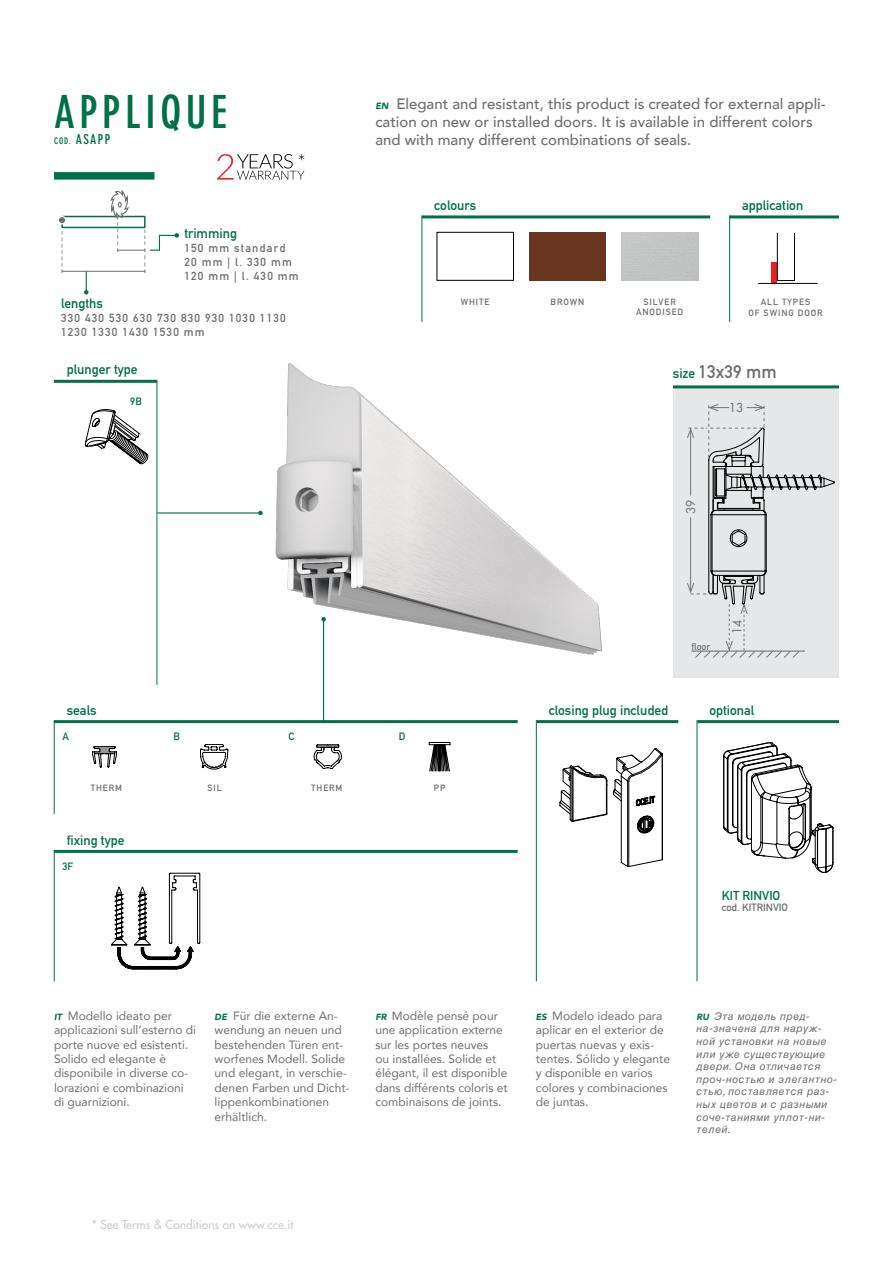
<style>
.page{position:relative;width:893px;height:1263px;background:#fff}
.page>*{position:absolute;margin:0;border:0;box-sizing:border-box;transform-origin:0 0}
.t1{font:700 condensed 45px "DIN Neuzeit Grotesk Std";letter-spacing:.1em;color:#007046}
.t2{font:18px "DIN Mittelschrift Std";color:#6d6e71}
.t3{font:500 15px/18px "Avenir";color:#6d6e71}
.t4{font:13.5px "DIN Mittelschrift Std";color:#007046}
.t5{font:700 condensed 13.5px "DIN Neuzeit Grotesk Std";letter-spacing:.1em;color:#007046}
.t6{font:12.75px "DIN Mittelschrift Std";color:#007046}
.t7{font:12px/14.4px "Avenir";color:#6d6e71}
.t8{font:500 12px "Futura Std";color:#cbcdce}
.t9{font:500 12px "Futura Std";color:#808285}
.t10{font:11.55px/13.8px "DIN Mittelschrift Std";letter-spacing:.1em;color:#6d6e71}
.t11{font:italic 10.5px/12.6px "Helvetica LT Std";letter-spacing:.05em;color:#6d6e71}
.t12{font:10.5px "DIN Mittelschrift Std";color:#6d6e71}
.t13{font:10.5px "DIN Mittelschrift Std";color:#007046}
.t14{font:9.75px "DIN Mittelschrift Std";letter-spacing:-.005em;color:#808285}
.t15{font:9px/10.5px "DIN Mittelschrift Std";letter-spacing:.1em;color:#6d6e71;text-align:center}
.s1{font-size:9px}
.s2{font-weight:900;font-style:italic;font-size:9px;color:#007046}
.s3{font-size:13.5px;color:#007046}
.s4{font-family:"Avenir";font-weight:900;font-size:9px;color:#007046}
</style>
<div class="page">
<div style="left:673px;top:388px;width:166px;height:290px;background:#e6e7e8"></div>
<img style="left:195px;top:363px;width:407px;height:349px">
<svg style="left:217px;top:154px;width:87px;height:26px"></svg>
<div style="left:61px;top:216px;width:85px;height:12px;border:2px solid #007046"></div>
<div style="left:58px;top:216px;width:8px;height:8px;background:#6d6e71;border-radius:50%"></div>
<div style="left:58px;top:216px;width:8px;height:8px;border:1px solid #fff;border-radius:50%"></div>
<svg style="left:92px;top:746px;width:25px;height:21px"></svg>
<svg style="left:200px;top:744px;width:28px;height:25px"></svg>
<svg style="left:314px;top:744px;width:28px;height:25px"></svg>
<svg style="left:429px;top:742px;width:21px;height:29px"></svg>
<svg style="left:723px;top:742px;width:111px;height:131px"></svg>
<svg style="left:560px;top:748px;width:103px;height:119px"></svg>
<svg style="left:111px;top:873px;width:89px;height:96px"></svg>
<svg style="left:84px;top:272px;width:5px;height:23px"></svg>
<hr style="left:62px;top:271px;width:83px;height:1px;background:#6d6e71">
<svg style="left:62px;top:231px;width:1px;height:42px"></svg>
<svg style="left:110px;top:190px;width:69px;height:83px"></svg>
<hr style="left:537px;top:720px;width:141px;height:3px;background:#007046">
<hr style="left:697px;top:720px;width:142px;height:3px;background:#007046">
<hr style="left:323px;top:619px;width:1px;height:103px;background:#007046">
<svg style="left:321px;top:617px;width:5px;height:4px"></svg>
<hr style="left:729px;top:215px;width:110px;height:3px;background:#007046">
<hr style="left:673px;top:385px;width:166px;height:3px;background:#007046">
<svg style="left:687px;top:404px;width:148px;height:254px"></svg>
<hr style="left:691px;top:650px;width:114px;height:2px;background:#808285">
<hr style="left:157px;top:381px;width:1px;height:304px;background:#007046">
<hr style="left:157px;top:512px;width:103px;height:1px;background:#007046">
<svg style="left:258px;top:511px;width:5px;height:4px"></svg>
<hr style="left:54px;top:380px;width:103px;height:3px;background:#007046">
<hr style="left:54px;top:720px;width:464px;height:3px;background:#007046">
<hr style="left:54px;top:850px;width:464px;height:3px;background:#007046">
<hr style="left:54px;top:720px;width:1px;height:94px;background:#007046">
<hr style="left:54px;top:850px;width:1px;height:131px;background:#007046">
<hr style="left:536px;top:720px;width:1px;height:261px;background:#007046">
<hr style="left:697px;top:720px;width:1px;height:261px;background:#007046">
<hr style="left:729px;top:215px;width:1px;height:107px;background:#007046">
<div style="left:771px;top:263px;width:6px;height:20px;background:#ed1d24"></div>
<hr style="left:794px;top:234px;width:1px;height:47px;background:#000">
<hr style="left:777px;top:234px;width:1px;height:47px;background:#000">
<svg style="left:778px;top:280px;width:16px;height:1px"></svg>
<hr style="left:758px;top:283px;width:59px;height:1px;background:#000">
<hr style="left:422px;top:215px;width:288px;height:3px;background:#007046">
<hr style="left:422px;top:215px;width:1px;height:107px;background:#007046">
<div style="left:437px;top:232px;width:77px;height:48px;border:1px solid #000"></div>
<div style="left:529px;top:232px;width:77px;height:48px;background:#6a351f"></div>
<svg style="left:85px;top:409px;width:63px;height:55px"></svg>
<div style="left:54px;top:172px;width:100px;height:8px;background:#007046"></div>
<h1 class="t1" style="left:54px;top:86px;width:175px">APPLIQUE</h1>
<p class="t5" style="left:54px;top:131px;width:58px"><span class="s1">COD.</span> ASAPP</p>
<p class="t3" style="left:375px;top:94px;width:452px"><span class="s2">EN</span> Elegant and resistant, this product is created for external appli&shy;cation on new or installed doors. It is available in different colors and with many different combinations of seals.</p>
<p class="t4" style="left:434px;top:198px;width:43px">colours</p>
<p class="t4" style="left:742px;top:198px;width:63px">application</p>
<p class="t4" style="left:184px;top:226px;width:54px">trimming</p>
<p class="t10" style="left:184px;top:241px;width:116px">150 mm standard<br>20 mm | l. 330 mm<br>120 mm | l. 430 mm</p>
<p class="t4" style="left:61px;top:295px;width:43px">lengths</p>
<p class="t10" style="left:61px;top:311px;width:226px">330 430 530 630 730 830 930 1030 1130<br>1230 1330 1430 1530 mm</p>
<p class="t15" style="left:461px;top:297px;width:30px">WHITE</p>
<p class="t15" style="left:551px;top:297px;width:35px">BROWN</p>
<p class="t15" style="left:636px;top:297px;width:49px">SILVER<br>ANODISED</p>
<p class="t15" style="left:748px;top:297px;width:76px">ALL TYPES<br>OF SWING DOOR</p>
<p class="t4" style="left:67px;top:361px;width:72px">plunger type</p>
<h2 class="t2" style="left:673px;top:361px;width:105px"><span class="s3">size</span> 13x39 mm</h2>
<p class="t13" style="left:130px;top:395px;width:13px">9B</p>
<p class="t9" style="left:729px;top:400px;width:15px">13</p>
<p class="t9" style="left:683px;top:514px;width:15px;rotate:-90deg">39</p>
<p class="t9" style="left:729px;top:634px;width:15px;rotate:-90deg">14</p>
<p class="t14" style="left:691px;top:640px;width:20px">floor</p>
<p class="t4" style="left:67px;top:702px;width:31px">seals</p>
<p class="t4" style="left:549px;top:702px;width:121px">closing plug included</p>
<p class="t4" style="left:709px;top:702px;width:46px">optional</p>
<p class="t13" style="left:63px;top:730px;width:8px">A</p>
<p class="t13" style="left:173px;top:730px;width:8px">B</p>
<p class="t13" style="left:289px;top:730px;width:7px">C</p>
<p class="t13" style="left:399px;top:730px;width:8px">D</p>
<p class="t15" style="left:91px;top:782px;width:33px">THERM</p>
<p class="t15" style="left:207px;top:782px;width:16px">SIL</p>
<p class="t15" style="left:311px;top:782px;width:33px">THERM</p>
<p class="t15" style="left:434px;top:782px;width:13px">PP</p>
<p class="t4" style="left:67px;top:832px;width:59px">fixing type</p>
<p class="t13" style="left:63px;top:860px;width:12px">3F</p>
<p class="t6" style="left:722px;top:888px;width:60px">KIT RINVIO</p>
<p class="t12" style="left:722px;top:901px;width:68px">cod. KITRINVIO</p>
<p class="t7" style="left:54px;top:1008px;width:144px"><span class="s2">IT</span> Modello ideato per applicazioni sull’esterno di porte nuove ed esistenti.<br>Solido ed elegante è disponibile in diverse co&shy;lorazioni e combinazioni di guarnizioni.</p>
<p class="t7" style="left:215px;top:1008px;width:136px"><span class="s2">DE</span> Für die externe An&shy;wendung an neuen und bestehenden Türen ent&shy;worfenes Modell. Solide und elegant, in verschie&shy;denen Farben und Dicht&shy;lippenkombinationen erhältlich.</p>
<p class="t7" style="left:375px;top:1008px;width:134px"><span class="s2">FR</span> Modèle pensé pour une application externe sur les portes neuves<br>ou installées. Solide et élégant, il est disponible dans différents coloris et combinaisons de joints.</p>
<p class="t7" style="left:536px;top:1008px;width:136px"><span class="s2">ES</span> Modelo ideado para aplicar en el exterior de puertas nuevas y exis&shy;tentes. Sólido y elegante y disponible en varios colores y combinaciones de juntas.</p>
<p class="t11" style="left:697px;top:1010px;width:142px"><span class="s4">RU</span> Эта модель пред&shy;на-значена для наруж&shy;ной установки на новые или уже существующие двери. Она отличается проч-ностью и элегантно&shy;стью, поставляется раз&shy;ных цветов и с разными соче-таниями уплот-ни&shy;телей.</p>
<p class="t8" style="left:92px;top:1217px;width:203px">* See Terms &amp; Conditions on www.cce.it</p>
</div>
